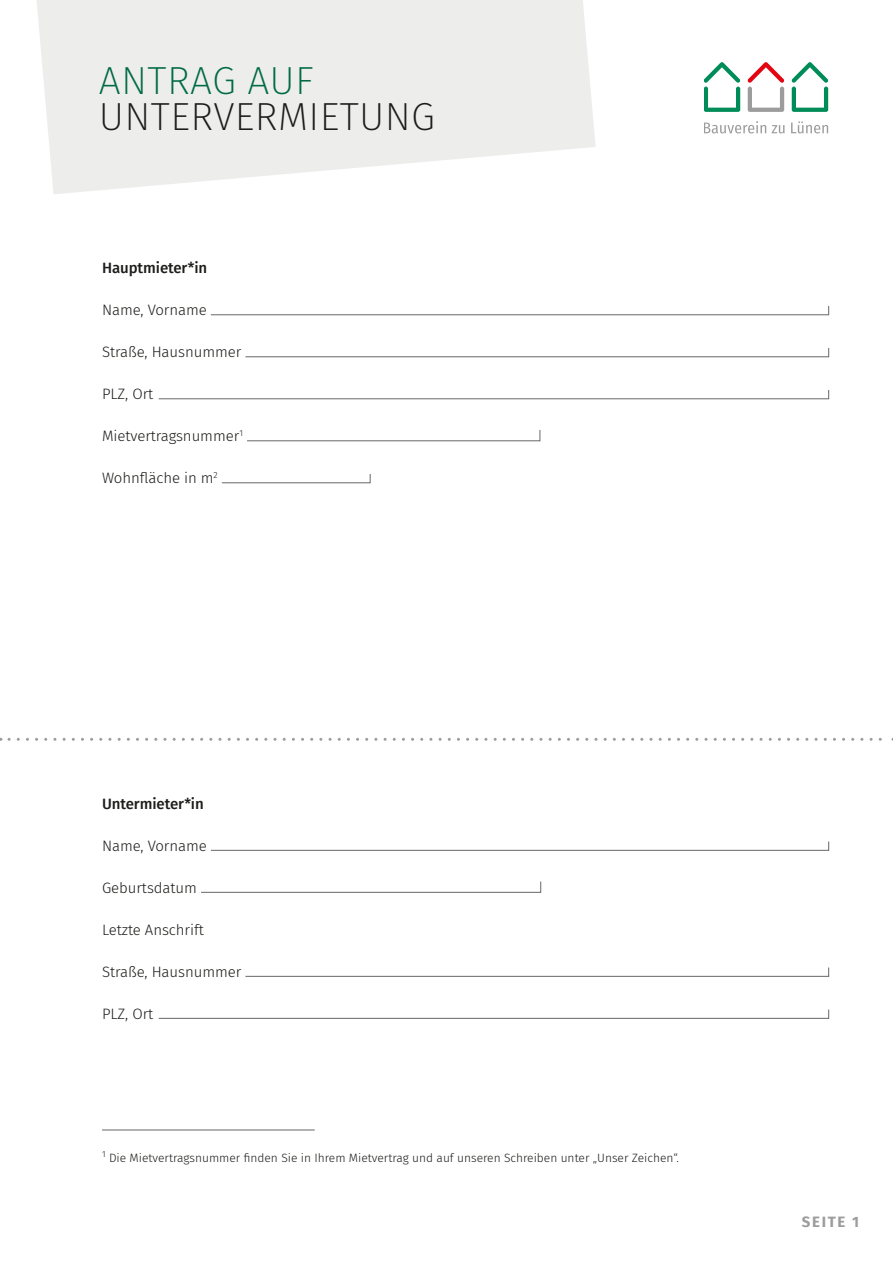
<style>
.page{position:relative;width:893px;height:1263px;background:#fff}
.page>*{position:absolute;margin:0;border:0;box-sizing:border-box;transform-origin:0 0}
.t1{font:200 39px "Fira Sans";letter-spacing:.01em;color:#1c1c1a}
.t2{font:200 39px "Fira Sans";letter-spacing:.01em;color:#006b42}
.t3{font:300 15px "Fira Sans";letter-spacing:-.005em;color:#1c1c1a}
.t4{font:500 15px "Fira Sans";letter-spacing:-.005em;color:#1c1c1a}
.t5{font:700 15px "Fira Sans";letter-spacing:.11em;color:#9c9c9c}
.t6{font:300 12px "Fira Sans";color:#1c1c1a}
</style>
<div class="page">
<svg style="left:37px;top:0;width:559px;height:194px;background:#efefee"></svg>
<svg style="left:791px;top:62px;width:37px;height:50px"></svg>
<svg style="left:747px;top:62px;width:37px;height:50px"></svg>
<svg style="left:704px;top:62px;width:36px;height:50px"></svg>
<svg style="left:704px;top:121px;width:62px;height:12px"></svg>
<svg style="left:772px;top:125px;width:12px;height:8px"></svg>
<svg style="left:791px;top:121px;width:37px;height:12px"></svg>
<svg style="left:211px;top:306px;width:619px;height:10px"></svg>
<svg style="left:245px;top:348px;width:585px;height:10px"></svg>
<svg style="left:158px;top:390px;width:672px;height:10px"></svg>
<svg style="left:247px;top:430px;width:294px;height:12px"></svg>
<svg style="left:221px;top:474px;width:150px;height:10px"></svg>
<svg style="left:210px;top:841px;width:620px;height:10px"></svg>
<svg style="left:201px;top:881px;width:341px;height:12px"></svg>
<svg style="left:245px;top:967px;width:585px;height:10px"></svg>
<svg style="left:158px;top:1009px;width:672px;height:10px"></svg>
<hr style="left:102px;top:1129px;width:213px;height:1px;background:#6e6e6e">
<svg style="left:9px;top:738px;width:884px;height:3px"></svg>
<h1 class="t2" style="left:99px;top:53px;width:216px">ANTRAG AUF</h1>
<h1 class="t1" style="left:99px;top:89px;width:338px">UNTERVERMIETUNG</h1>
<p class="t4" style="left:102px;top:256px;width:107px">Hauptmieter*in</p>
<p class="t3" style="left:102px;top:299px;width:106px">Name, Vorname</p>
<p class="t3" style="left:102px;top:341px;width:141px">Straße, Hausnummer</p>
<p class="t3" style="left:102px;top:383px;width:53px">PLZ, Ort</p>
<p class="t3" style="left:102px;top:425px;width:142px">Mietvertragsnummer<sup>1</sup></p>
<p class="t3" style="left:102px;top:467px;width:117px">Wohnfläche in m<sup>2</sup></p>
<p class="t4" style="left:102px;top:791px;width:103px">Untermieter*in</p>
<p class="t3" style="left:102px;top:835px;width:106px">Name, Vorname</p>
<p class="t3" style="left:102px;top:877px;width:96px">Geburtsdatum</p>
<p class="t3" style="left:102px;top:919px;width:103px">Letzte Anschrift</p>
<p class="t3" style="left:102px;top:961px;width:141px">Straße, Hausnummer</p>
<p class="t3" style="left:102px;top:1003px;width:53px">PLZ, Ort</p>
<p class="t6" style="left:102px;top:1149px;width:579px"><sup>1</sup> Die Mietvertragsnummer finden Sie in Ihrem Mietvertrag und auf unseren Schreiben unter „Unser Zeichen“.</p>
<p class="t5" style="left:802px;top:1209px;width:59px">SEITE 1</p>
</div>
